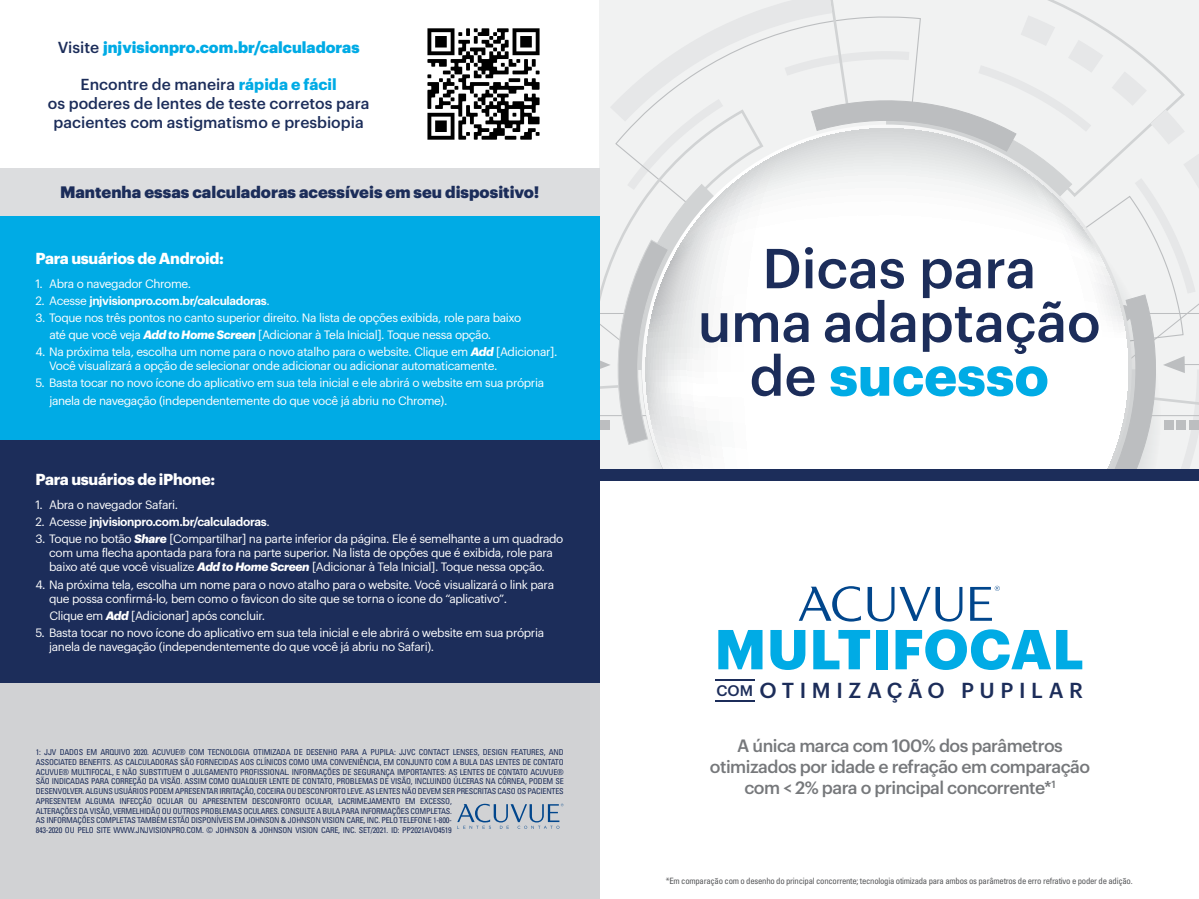
<style>
.page{position:relative;width:1199px;height:899px;background:#fff}
.page>*{position:absolute;margin:0;border:0;box-sizing:border-box;transform-origin:0 0}
.t1{font:500 55px/53.8px "Graphik";color:#1c2d5a;text-align:center}
.t2{font:700 55px "Graphik";letter-spacing:.01em;color:#00abe5}
.t3{font:500 21.25px "Graphik";letter-spacing:.265em;color:#1c2d5a}
.t4{font:500 17.5px/21px "Graphik";letter-spacing:-.03em;color:#76787b;text-align:center}
.t5{font:900 16.25px "Graphik";color:#1c2d5a}
.t6{font:500 15.62px/18.8px "Graphik";color:#1c2d5a;text-align:center}
.t7{font:700 15.62px "Graphik";letter-spacing:-.02em;color:#fff}
.t8{font:900 15.62px "Graphik";color:#00abe5}
.t9{font:500 15px "Graphik";color:#1c2d5a}
.t10{font:11.88px/14.2px "Graphik";letter-spacing:-.03em;color:#fff}
.t11{font:600 11.88px "Graphik";letter-spacing:-.03em;color:#fff}
.t12{font:condensed 8.75px "Univers LT Std";letter-spacing:-.03em;color:#57585a}
.t13{font:condensed 8.12px/9.8px "Univers LT Std";letter-spacing:-.025em;color:#1c2d5a}
.s1{font-weight:500;color:#1c2d5a}
.s2{font-weight:700;color:#00abe5}
.s3{font-weight:400}
.s4{font-weight:700;font-style:italic}
</style>
<div class="page">
<svg style="left:599px;top:0;width:600px;height:469px"></svg>
<svg style="left:642px;top:125px;width:489px;height:344px"></svg>
<svg style="left:646px;top:128px;width:482px;height:341px"></svg>
<img style="left:427px;top:28px;width:113px;height:112px">
<div style="left:0;top:216px;width:599px;height:224px;background:#00abe5"></div>
<div style="left:0;top:168px;width:599px;height:48px;background:#dcdddf"></div>
<div style="left:0;top:440px;width:599px;height:243px;background:#1c2d5a"></div>
<div style="left:599px;top:469px;width:600px;height:11px;background:#1c2d5a"></div>
<div style="left:0;top:683px;width:599px;height:216px;background:#d1d2d4"></div>
<svg style="left:457px;top:804px;width:106px;height:25px"></svg>
<hr style="left:715px;top:679px;width:39px;height:2px;background:#1c2d5a">
<hr style="left:715px;top:700px;width:39px;height:2px;background:#1c2d5a">
<svg style="left:970px;top:586px;width:30px;height:35px"></svg>
<svg style="left:799px;top:586px;width:62px;height:36px"></svg>
<svg style="left:867px;top:587px;width:95px;height:35px"></svg>
<p class="t8" style="left:58px;top:35px;width:303px"><span class="s1">Visite</span> jnjvisionpro.com.br/calculadoras</p>
<p class="t6" style="left:48px;top:74px;width:323px">Encontre de maneira <span class="s2">rápida e fácil<br></span>os poderes de lentes de teste corretos para pacientes com astigmatismo e presbiopia</p>
<p class="t5" style="left:60px;top:180px;width:481px">Mantenha essas calculadoras acessíveis em seu dispositivo!</p>
<p class="t7" style="left:35px;top:246px;width:190px">Para usuários de Android:</p>
<p class="t10" style="left:35px;top:275px;width:157px">1. Abra o navegador Chrome.</p>
<p class="t11" style="left:35px;top:291px;width:236px"><span class="s3">2. Acesse</span> jnjvisionpro.com.br/calculadoras<span class="s3">.</span></p>
<p class="t10" style="left:35px;top:310px;width:487px">3. Toque nos três pontos no canto superior direito. Na lista de opções exibida, role para baixo</p>
<p class="t10" style="left:49px;top:327px;width:443px">até que você veja <span class="s4">Add to Home Screen</span> [Adicionar à Tela Inicial]. Toque nessa opção.</p>
<p class="t10" style="left:49px;top:344px;width:510px;text-indent:-14px">4. Na próxima tela, escolha um nome para o novo atalho para o website. Clique em <span class="s4">Add</span> [Adicionar].<br>Você visualizará a opção de selecionar onde adicionar ou adicionar automaticamente.</p>
<p class="t10" style="left:35px;top:375px;width:510px">5. Basta tocar no novo ícone do aplicativo em sua tela inicial e ele abrirá o website em sua própria</p>
<p class="t10" style="left:49px;top:392px;width:399px">janela de navegação (independentemente do que você já abriu no Chrome).</p>
<p class="t7" style="left:35px;top:467px;width:181px">Para usuários de iPhone:</p>
<p class="t10" style="left:35px;top:496px;width:144px">1. Abra o navegador Safari.</p>
<p class="t11" style="left:35px;top:512px;width:236px"><span class="s3">2. Acesse</span> jnjvisionpro.com.br/calculadoras<span class="s3">.</span></p>
<p class="t10" style="left:35px;top:531px;width:529px;text-align:center">3. Toque no botão <span class="s4">Share</span> [Compartilhar] na parte inferior da página. Ele é semelhante a um quadrado com uma flecha apontada para fora na parte superior. Na lista de opções que é exibida, role para baixo até que você visualize <span class="s4">Add to Home Screen</span> [Adicionar à Tela Inicial]. Toque nessa opção.</p>
<p class="t10" style="left:49px;top:576px;width:506px;text-indent:-14px">4. Na próxima tela, escolha um nome para o novo atalho para o website. Você visualizará o link para que possa confirmá-lo, bem como o favicon do site que se torna o ícone do “aplicativo”.</p>
<p class="t10" style="left:49px;top:607px;width:217px">Clique em <span class="s4">Add</span> [Adicionar] após concluir.</p>
<p class="t10" style="left:49px;top:625px;width:496px;text-indent:-14px">5. Basta tocar no novo ícone do aplicativo em sua tela inicial e ele abrirá o website em sua própria janela de navegação (independentemente do que você já abriu no Safari).</p>
<p class="t1" style="left:762px;top:237px;width:275px">Dicas para</p>
<p class="t1" style="left:698px;top:290px;width:404px">uma adaptação de <span class="s2">sucesso</span></p>
<p class="t2" style="left:714px;top:607px;width:371px">MULTIFOCAL</p>
<p class="t9" style="left:716px;top:679px;width:38px">COM</p>
<p class="t3" style="left:759px;top:674px;width:325px">OTIMIZAÇÃO PUPILAR</p>
<p class="t13" style="left:36px;top:747px;width:529px">1: JJV DADOS EM ARQUIVO 2020. ACUVUE® COM TECNOLOGIA OTIMIZADA DE DESENHO PARA A PUPILA: JJVC CONTACT LENSES, DESIGN FEATURES, AND ASSOCIATED BENEFITS. AS CALCULADORAS SÃO FORNECIDAS AOS CLÍNICOS COMO UMA CONVENIÊNCIA, EM CONJUNTO COM A BULA DAS LENTES DE CONTATO ACUVUE® MULTIFOCAL, E NÃO SUBSTITUEM O JULGAMENTO PROFISSIONAL. INFORMAÇÕES DE SEGURANÇA IMPORTANTES: AS LENTES DE CONTATO ACUVUE® SÃO INDICADAS PARA CORREÇÃO DA VISÃO. ASSIM COMO QUALQUER LENTE DE CONTATO, PROBLEMAS DE VISÃO, INCLUINDO ÚLCERAS NA CÓRNEA, PODEM SE DESENVOLVER. ALGUNS USUÁRIOS PODEM APRESENTAR IRRITAÇÃO, COCEIRA OU DESCONFORTO LEVE. AS LENTES NÃO DEVEM SER PRESCRITAS CASO OS PACIENTES APRESENTEM ALGUMA INFECÇÃO OCULAR OU APRESENTEM DESCONFORTO OCULAR, LACRIMEJAMENTO EM EXCESSO,<br>ALTERAÇÕES DA VISÃO, VERMELHIDÃO OU OUTROS PROBLEMAS OCULARES. CONSULTE A BULA PARA INFORMAÇÕES COMPLETAS.<br>AS INFORMAÇÕES COMPLETAS TAMBÉM ESTÃO DISPONÍVEIS EM JOHNSON &amp; JOHNSON VISION CARE, INC. PELO TELEFONE 1-800-<br>843-2020 OU PELO SITE WWW.JNJVISIONPRO.COM. © JOHNSON &amp; JOHNSON VISION CARE, INC. SET/2021. ID: PP2021AVO4519</p>
<p class="t4" style="left:710px;top:733px;width:382px">A única marca com 100% dos parâmetros otimizados por idade e refração em comparação com &lt; 2% para o principal concorrente*<sup>1</sup></p>
<p class="t12" style="left:666px;top:875px;width:468px">*Em comparação com o desenho do principal concorrente; tecnologia otimizada para ambos os parâmetros de erro refrativo e poder de adição.</p>
</div>
